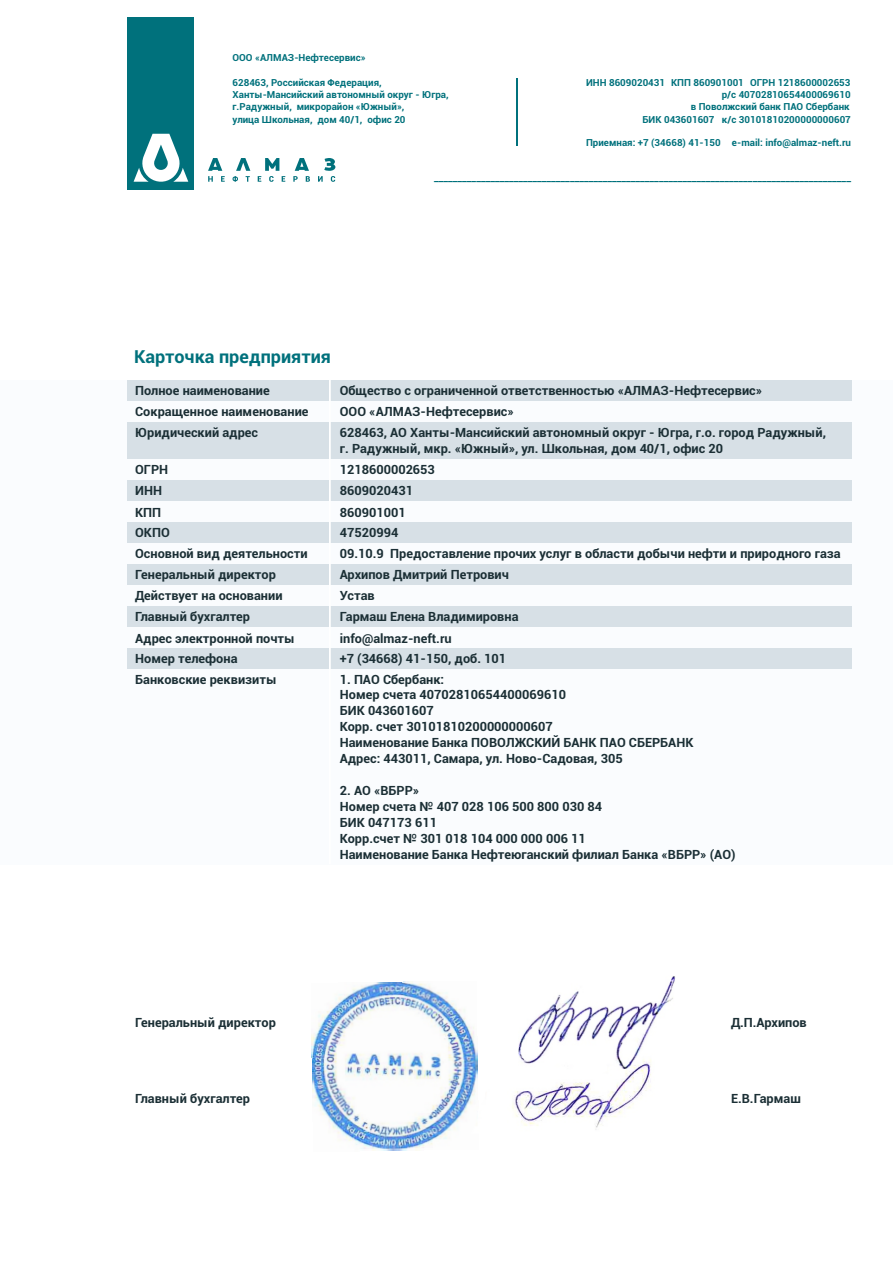
<style>
.page{position:relative;width:893px;height:1263px;background:#fff}
.page>*{position:absolute;margin:0;border:0;box-sizing:border-box;transform-origin:0 0}
.t1{font:700 18px "Roboto";color:#00717c}
.t2{font:700 12.75px/21px "Roboto";color:#1b2f35}
.t3{font:700 10.5px "Roboto";color:#00717c}
.t4{font:700 9.75px/12.3px "Roboto";color:#00717c}
</style>
<div class="page">
<div style="left:0;top:380px;width:893px;height:484px;background:#fafcfe"></div>
<div style="left:128px;top:380px;width:202px;height:20px;background:#d7e0e6"></div>
<div style="left:128px;top:422px;width:202px;height:37px;background:#d7e0e6"></div>
<div style="left:128px;top:480px;width:202px;height:21px;background:#d7e0e6"></div>
<div style="left:128px;top:522px;width:202px;height:21px;background:#d7e0e6"></div>
<div style="left:128px;top:564px;width:202px;height:21px;background:#d7e0e6"></div>
<div style="left:128px;top:606px;width:202px;height:21px;background:#d7e0e6"></div>
<div style="left:128px;top:17px;width:66px;height:173px;background:#00717c"></div>
<svg style="left:208px;top:158px;width:127px;height:24px"></svg>
<svg style="left:134px;top:134px;width:54px;height:48px"></svg>
<hr style="left:517px;top:79px;width:1px;height:67px;background:#00717c">
<div style="left:330px;top:380px;width:521px;height:20px;background:#d7e0e6"></div>
<div style="left:330px;top:422px;width:521px;height:37px;background:#d7e0e6"></div>
<div style="left:330px;top:480px;width:521px;height:21px;background:#d7e0e6"></div>
<div style="left:330px;top:522px;width:521px;height:21px;background:#d7e0e6"></div>
<div style="left:330px;top:564px;width:521px;height:21px;background:#d7e0e6"></div>
<div style="left:330px;top:606px;width:521px;height:21px;background:#d7e0e6"></div>
<img style="left:311px;top:981px;width:167px;height:170px">
<img style="left:464px;top:1054px;width:187px;height:80px">
<img style="left:518px;top:976px;width:157px;height:93px">
<div style="left:128px;top:648px;width:202px;height:20px;background:#d7e0e6"></div>
<div style="left:330px;top:648px;width:521px;height:20px;background:#d7e0e6"></div>
<hr style="left:329px;top:380px;width:2px;height:484px;background:#fff">
<p class="t4" style="left:233px;top:53px;width:135px">ООО «АЛМАЗ-Нефтесервис»</p>
<p class="t4" style="left:233px;top:77px;width:218px">628463, Российская Федерация, Ханты-Мансийский автономный округ - Югра, г.Радужный, микрорайон «Южный»,<br>улица Школьная, дом 40/1, офис 20</p>
<p class="t4" style="left:586px;top:77px;width:266px">ИНН 8609020431 КПП 860901001 ОГРН 1218600002653</p>
<p class="t4" style="left:586px;top:137px;width:266px">Приемная: +7 (34668) 41-150 e-mail: info@almaz-neft.ru</p>
<p class="t4" style="left:722px;top:89px;width:130px">р/с 40702810654400069610</p>
<p class="t4" style="left:691px;top:102px;width:160px">в Поволжский банк ПАО Сбербанк</p>
<p class="t4" style="left:642px;top:114px;width:210px">БИК 043601607 к/с 30101810200000000607</p>
<p class="t3" style="left:434px;top:173px;width:418px">_________________________________________________________________________________________</p>
<h1 class="t1" style="left:134px;top:349px;width:198px">Карточка предприятия</h1>
<p class="t2" style="left:135px;top:381px;width:175px">Полное наименование<br>Сокращенное наименование<br>Юридический адрес</p>
<p class="t2" style="left:135px;top:460px;width:34px">ОГРН<br>ИНН</p>
<p class="t2" style="left:135px;top:523px;width:174px">ОКПО<br>Основной вид деятельности<br>Генеральный директор<br>Действует на основании<br>Главный бухгалтер</p>
<p class="t2" style="left:135px;top:503px;width:28px">КПП</p>
<p class="t2" style="left:135px;top:629px;width:161px">Адрес электронной почты</p>
<p class="t2" style="left:340px;top:381px;width:488px">Общество с ограниченной ответственностью «АЛМАЗ-Нефтесервис»<br>ООО «АЛМАЗ-Нефтесервис»<br>628463, АО Ханты-Мансийский автономный округ - Югра, г.о. город Радужный,</p>
<p class="t2" style="left:340px;top:439px;width:385px">г. Радужный, мкр. «Южный», ул. Школьная, дом 40/1, офис 20<br>1218600002653<br>8609020431</p>
<p class="t2" style="left:340px;top:523px;width:502px">47520994<br>09.10.9 Предоставление прочих услуг в области добычи нефти и природного газа<br>Архипов Дмитрий Петрович<br>Устав<br>Гармаш Елена Владимировна</p>
<p class="t2" style="left:340px;top:503px;width:67px">860901001</p>
<p class="t2" style="left:340px;top:629px;width:113px">info@almaz-neft.ru</p>
<p class="t2" style="left:135px;top:649px;width:104px">Номер телефона</p>
<p class="t2" style="left:340px;top:649px;width:168px">+7 (34668) 41-150, доб. 101</p>
<p class="t2" style="left:135px;top:670px;width:143px">Банковские реквизиты</p>
<p class="t2" style="left:340px;top:672px;width:355px;line-height:15.9px">1. ПАО Сбербанк:<br>Номер счета 40702810654400069610<br>БИК 043601607<br>Корр. счет 30101810200000000607<br>Наименование Банка ПОВОЛЖСКИЙ БАНК ПАО СБЕРБАНК<br>Адрес: 443011, Самара, ул. Ново-Садовая, 305</p>
<p class="t2" style="left:340px;top:784px;width:397px;line-height:15.9px">2. АО «ВБРР»<br>Номер счета № 407 028 106 500 800 030 84<br>БИК 047173 611<br>Корр.счет № 301 018 104 000 000 006 11<br>Наименование Банка Нефтеюганский филиал Банка «ВБРР» (АО)</p>
<p class="t2" style="left:135px;top:1013px;width:142px">Генеральный директор</p>
<p class="t2" style="left:731px;top:1013px;width:77px">Д.П.Архипов</p>
<p class="t2" style="left:135px;top:1090px;width:116px">Главный бухгалтер</p>
<p class="t2" style="left:731px;top:1090px;width:71px">Е.В.Гармаш</p>
</div>
